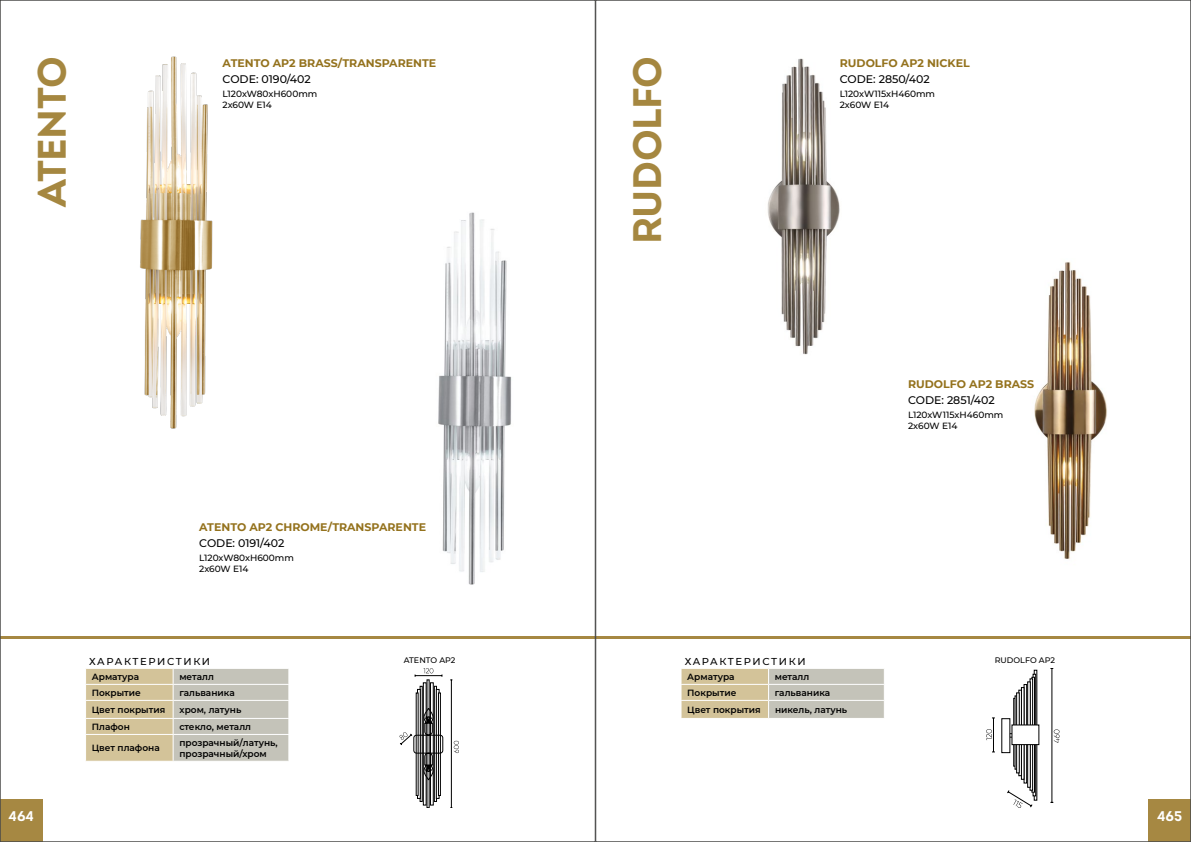
<style>
.page{position:relative;width:1191px;height:842px;background:#fff}
.page>*{position:absolute;margin:0;border:0;box-sizing:border-box;transform-origin:0 0}
.t1{font:39.7px "Intro Bold Alt";letter-spacing:-.015em;color:#a58740}
.t2{font:14px "Intro Bold Alt";color:#fff}
.t3{font:700 11px "Montserrat";color:#94721d}
.t4{font:500 11px "Montserrat";color:#000}
.t5{font:500 10px "Montserrat";letter-spacing:.165em;color:#000}
.t6{font:600 9px/10.8px "Montserrat";color:#000}
.t7{font:500 9px/11px "Montserrat";color:#000}
.t8{font:500 8px "Montserrat";color:#000}
</style>
<div class="page">
<div style="left:0;top:799px;width:43px;height:43px;background:#a68842"></div>
<div style="left:1148px;top:799px;width:43px;height:43px;background:#a68842"></div>
<hr style="left:0;top:636px;width:1191px;height:3px;background:#a68842">
<svg style="left:85px;top:668px;width:204px;height:93px;background:#cec8b2"></svg>
<svg style="left:681px;top:668px;width:203px;height:50px;background:#cdc6b0"></svg>
<img style="left:140px;top:56px;width:73px;height:373px">
<img style="left:438px;top:212px;width:74px;height:373px">
<img style="left:1034px;top:262px;width:73px;height:297px">
<img style="left:767px;top:58px;width:73px;height:297px">
<svg style="left:399px;top:668px;width:60px;height:140px"></svg>
<svg style="left:986px;top:668px;width:73px;height:140px"></svg>
<h1 class="t1" style="left:27px;top:207px;width:152px;rotate:-90deg">ATENTO</h1>
<p class="t3" style="left:223px;top:57px;width:215px">ATENTO AP2 BRASS/TRANSPARENTE</p>
<p class="t4" style="left:223px;top:73px;width:90px">CODE: 0190/402</p>
<p class="t7" style="left:223px;top:88px;width:96px">L120xW80xH600mm<br>2x60W E14</p>
<h1 class="t1" style="left:622px;top:244px;width:189px;rotate:-90deg">RUDOLFO</h1>
<p class="t3" style="left:840px;top:57px;width:131px">RUDOLFO AP2 NICKEL</p>
<p class="t4" style="left:840px;top:73px;width:91px">CODE: 2850/402</p>
<p class="t7" style="left:840px;top:88px;width:97px">L120xW115xH460mm<br>2x60W E14</p>
<p class="t3" style="left:199px;top:520px;width:228px">ATENTO AP2 CHROME/TRANSPARENTE</p>
<p class="t4" style="left:199px;top:536px;width:87px">CODE: 0191/402</p>
<p class="t7" style="left:199px;top:552px;width:96px">L120xW80xH600mm<br>2x60W E14</p>
<p class="t3" style="left:908px;top:378px;width:128px">RUDOLFO AP2 BRASS</p>
<p class="t4" style="left:908px;top:394px;width:88px">CODE: 2851/402</p>
<p class="t7" style="left:908px;top:409px;width:97px">L120xW115xH460mm<br>2x60W E14</p>
<p class="t5" style="left:89px;top:655px;width:122px">ХАРАКТЕРИСТИКИ</p>
<p class="t6" style="left:92px;top:671px;width:49px">Арматура</p>
<p class="t6" style="left:179px;top:671px;width:36px">металл</p>
<p class="t6" style="left:92px;top:687px;width:51px">Покрытие</p>
<p class="t6" style="left:179px;top:687px;width:57px">гальваника</p>
<p class="t6" style="left:92px;top:704px;width:75px">Цвет покрытия</p>
<p class="t6" style="left:180px;top:704px;width:63px">хром, латунь</p>
<p class="t6" style="left:92px;top:721px;width:40px">Плафон</p>
<p class="t6" style="left:179px;top:721px;width:73px">стекло, металл</p>
<p class="t6" style="left:92px;top:742px;width:69px">Цвет плафона</p>
<p class="t6" style="left:179px;top:737px;width:100px">прозрачный/латунь, прозрачный/хром</p>
<p class="t5" style="left:684px;top:655px;width:122px">ХАРАКТЕРИСТИКИ</p>
<p class="t6" style="left:687px;top:671px;width:49px">Арматура</p>
<p class="t6" style="left:775px;top:671px;width:36px">металл</p>
<p class="t6" style="left:687px;top:687px;width:51px">Покрытие</p>
<p class="t6" style="left:775px;top:687px;width:57px">гальваника</p>
<p class="t6" style="left:687px;top:704px;width:75px">Цвет покрытия</p>
<p class="t6" style="left:775px;top:704px;width:74px">никель, латунь</p>
<p class="t8" style="left:404px;top:656px;width:53px">ATENTO AP2</p>
<p class="t8" style="left:994px;top:656px;width:62px">RUDOLFO AP2</p>
<h2 class="t2" style="left:9px;top:807px;width:27px">464</h2>
<h2 class="t2" style="left:1157px;top:807px;width:27px">465</h2>
</div>
